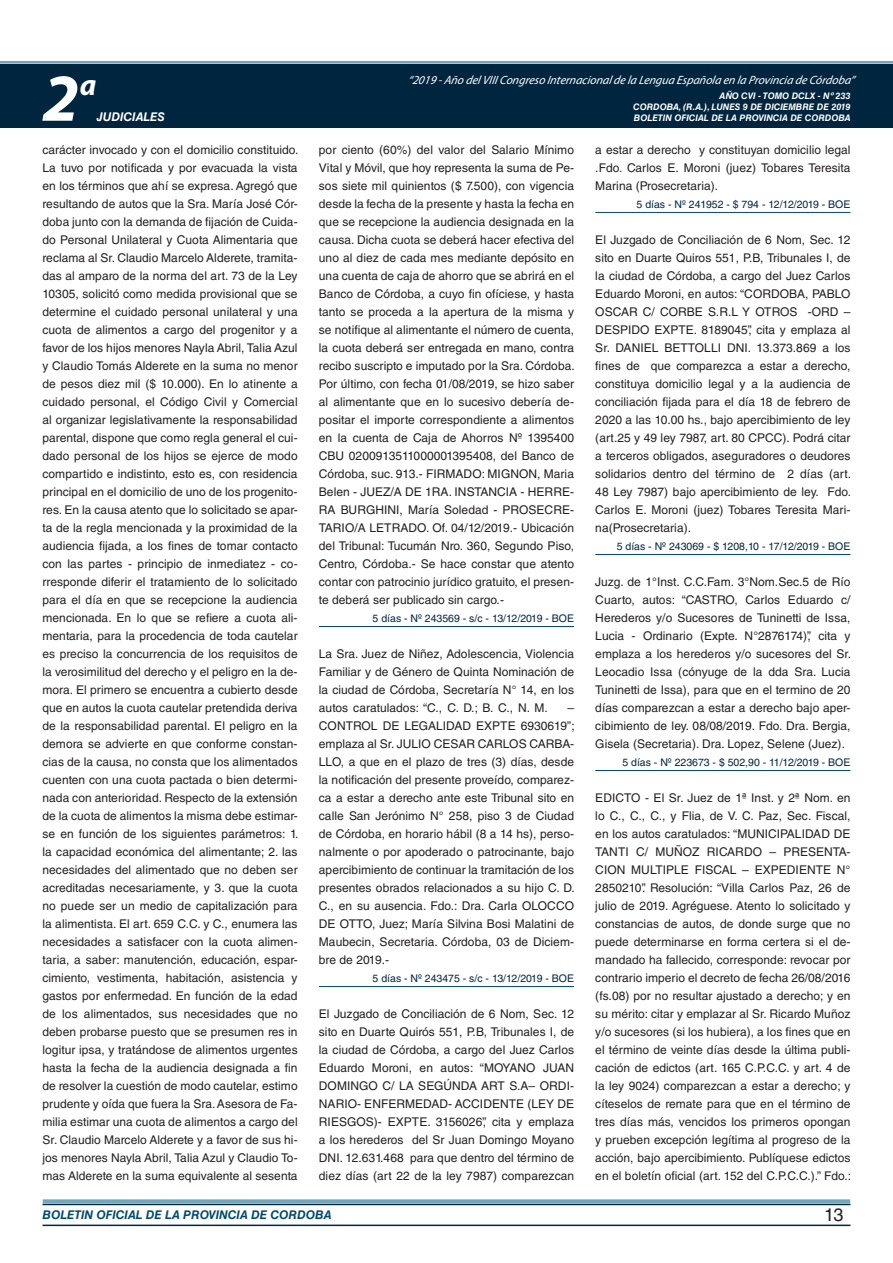
<style>
.page{position:relative;width:893px;height:1263px;background:#fff}
.page>*{position:absolute;margin:0;border:0;box-sizing:border-box;transform-origin:0 0}
.t1{font:italic 700 67.5px "Myriad Pro";color:#fff}
.t2{font:italic 700 30px "Myriad Pro";color:#fff}
.t3{font:18px "Helvetica LT Std";color:#231f20}
.t4{font:12px/18px "Helvetica LT Std";letter-spacing:.005em;color:#231f20;text-align:justify}
.t5{font:italic 12px "Myriad Pro";color:#fff}
.t6{font:italic 700 12px "Helvetica LT Std";color:#004b6c}
.t7{font:italic 700 12px "Helvetica LT Std";color:#fff}
.t8{font:10.5px "Helvetica LT Std";color:#00263f}
.t9{font:italic 700 9px/10.8px "Helvetica LT Std";color:#fff;text-align:right}
</style>
<div class="page">
<div style="left:0;top:61px;width:893px;height:6px;background:#fff;opacity:.75"></div>
<div style="left:0;top:64px;width:893px;height:64px;background:#00263f"></div>
<hr style="left:43px;top:1224px;width:807px;height:2px;background:#00263f">
<div style="left:42px;top:1198px;width:809px;height:8px;background:#fff;opacity:.75"></div>
<hr style="left:319px;top:626px;width:255px;height:1px;background:#004b6c">
<hr style="left:319px;top:986px;width:255px;height:1px;background:#004b6c">
<hr style="left:595px;top:212px;width:255px;height:1px;background:#004b6c">
<hr style="left:595px;top:554px;width:255px;height:1px;background:#004b6c">
<hr style="left:595px;top:770px;width:255px;height:1px;background:#004b6c">
<h2 class="t2" style="left:80px;top:66px;width:18px">a</h2>
<p class="t5" style="left:408px;top:72px;width:448px">“2019 -Año delVIIICongreso Internacionalde la Lengua Esp añola en la Provincia de Córdoba”</p>
<h1 class="t1" style="left:43px;top:54px;width:38px">2</h1>
<p class="t9" style="left:633px;top:91px;width:219px">AÑO CVI - TOMO DCLX - Nº 233<br>CORDOBA, (R.A.), LUNES 9 DE DICIEMBRE DE 2019</p>
<p class="t7" style="left:97px;top:110px;width:70px">JUDICIALES</p>
<p class="t9" style="left:634px;top:112px;width:218px">BOLETIN OFICIAL DE LA PROVINCIA DE CORDOBA</p>
<p class="t4" style="left:43px;top:141px;width:257px">carácter invocado y con el domicilio constituido.<br>La tuvo por notificada y por evacuada la vista en los términos que ahí se expresa. Agregó que resultando de autos que la Sra. María José Cór&shy;doba junto con la demanda de fijación de Cuida&shy;do Personal Unilateral y Cuota Alimentaria que reclama al Sr. Claudio Marcelo Alderete, tramita&shy;das al amparo de la norma del art. 73 de la Ley 10305, solicitó como medida provisional que se determine el cuidado personal unilateral y una cuota de alimentos a cargo del progenitor y a favor de los hijos menores Nayla Abril, Talia Azul y Claudio Tomás Alderete en la suma no menor de pesos diez mil ($ 10.000). En lo atinente a cuidado personal, el Código Civil y Comercial al organizar legislativamente la responsabilidad parental, dispone que como regla general el cui&shy;dado personal de los hijos se ejerce de modo compartido e indistinto, esto es, con residencia principal en el domicilio de uno de los progenito&shy;res. En la causa atento que lo solicitado se apar&shy;ta de la regla mencionada y la proximidad de la audiencia fijada, a los fines de tomar contacto con las partes - principio de inmediatez - co&shy;rresponde diferir el tratamiento de lo solicitado para el día en que se recepcione la audiencia mencionada. En lo que se refiere a cuota ali&shy;mentaria, para la procedencia de toda cautelar es preciso la concurrencia de los requisitos de la verosimilitud del derecho y el peligro en la de&shy;mora. El primero se encuentra a cubierto desde que en autos la cuota cautelar pretendida deriva de la responsabilidad parental. El peligro en la demora se advierte en que conforme constan&shy;cias de la causa, no consta que los alimentados cuenten con una cuota pactada o bien determi&shy;nada con anterioridad. Respecto de la extensión de la cuota de alimentos la misma debe estimar&shy;se en función de los siguientes parámetros: 1. la capacidad económica del alimentante; 2. las necesidades del alimentado que no deben ser acreditadas necesariamente, y 3. que la cuota no puede ser un medio de capitalización para la alimentista. El art. 659 C.C. y C., enumera las necesidades a satisfacer con la cuota alimen&shy;taria, a saber: manutención, educación, espar&shy;cimiento, vestimenta, habitación, asistencia y gastos por enfermedad. En función de la edad de los alimentados, sus necesidades que no deben probarse puesto que se presumen res in logitur ipsa, y tratándose de alimentos urgentes hasta la fecha de la audiencia designada a fin de resolver la cuestión de modo cautelar, estimo prudente y oída que fuera la Sra. Asesora de Fa&shy;milia estimar una cuota de alimentos a cargo del Sr. Claudio Marcelo Alderete y a favor de sus hi&shy;jos menores Nayla Abril, Talia Azul y Claudio To&shy;mas Alderete en la suma equivalente al sesenta</p>
<p class="t4" style="left:319px;top:141px;width:257px">por ciento (60%) del valor del Salario Mínimo Vital y Móvil, que hoy representa la suma de Pe&shy;sos siete mil quinientos ($ 7.500), con vigencia desde la fecha de la presente y hasta la fecha en que se recepcione la audiencia designada en la causa. Dicha cuota se deberá hacer efectiva del uno al diez de cada mes mediante depósito en una cuenta de caja de ahorro que se abrirá en el Banco de Córdoba, a cuyo fin ofíciese, y hasta tanto se proceda a la apertura de la misma y se notifique al alimentante el número de cuenta, la cuota deberá ser entregada en mano, contra recibo suscripto e imputado por la Sra. Córdoba.<br>Por último, con fecha 01/08/2019, se hizo saber al alimentante que en lo sucesivo debería de&shy;positar el importe correspondiente a alimentos en la cuenta de Caja de Ahorros Nº 1395400<br>CBU 0200913511000001395408, del Banco de Córdoba, suc. 913.- FIRMADO: MIGNON, Maria Belen - JUEZ/A DE 1RA. INSTANCIA - HERRE-RA BURGHINI, María Soledad - PROSECRE-TARIO/A LETRADO. Of. 04/12/2019.- Ubicación del Tribunal: Tucumán Nro. 360, Segundo Piso, Centro, Córdoba.- Se hace constar que atento contar con patrocinio jurídico gratuito, el presen&shy;te deberá ser publicado sin cargo.-</p>
<p class="t8" style="left:373px;top:612px;width:203px">5 días - Nº 243569 - s/c - 13/12/2019 - BOE</p>
<p class="t4" style="left:319px;top:645px;width:257px">La Sra. Juez de Niñez, Adolescencia, Violencia Familiar y de Género de Quinta Nominación de la ciudad de Córdoba, Secretaría N° 14, en los autos caratulados: “C., C. D.; B. C., N. M.</p>
<p class="t4" style="left:319px;top:699px;width:257px;text-indent:248px">– CONTROL DE LEGALIDAD EXPTE 6930619”; emplaza al Sr. JULIO CESAR CARLOS CARBA-LLO, a que en el plazo de tres (3) días, desde la notificación del presente proveído, comparez&shy;ca a estar a derecho ante este Tribunal sito en calle San Jerónimo N° 258, piso 3 de Ciudad de Córdoba, en horario hábil (8 a 14 hs), perso&shy;nalmente o por apoderado o patrocinante, bajo apercibimiento de continuar la tramitación de los presentes obrados relacionados a su hijo C. D.<br>C., en su ausencia. Fdo.: Dra. Carla OLOCCO DE OTTO, Juez; María Silvina Bosi Malatini de Maubecin, Secretaria. Córdoba, 03 de Diciem&shy;bre de 2019.-</p>
<p class="t8" style="left:373px;top:972px;width:203px">5 días - Nº 243475 - s/c - 13/12/2019 - BOE</p>
<p class="t4" style="left:319px;top:1005px;width:257px">El Juzgado de Conciliación de 6 Nom, Sec. 12 sito en Duarte Quirós 551, P.B, Tribunales I, de la ciudad de Córdoba, a cargo del Juez Carlos Eduardo Moroni, en autos: “MOYANO JUAN DOMINGO C/ LA SEGÚNDA ART S.A– ORDI-NARIO- ENFERMEDAD- ACCIDENTE (LEY DE RIESGOS)- EXPTE. 3156026”, cita y emplaza a los herederos del Sr Juan Domingo Moyano DNI. 12.631.468 para que dentro del término de diez días (art 22 de la ley 7987) comparezcan</p>
<p class="t4" style="left:595px;top:141px;width:257px">a estar a derecho y constituyan domicilio legal .Fdo. Carlos E. Moroni (juez) Tobares Teresita Marina (Prosecretaria).</p>
<p class="t8" style="left:637px;top:198px;width:215px">5 días - Nº 241952 - $ 794 - 12/12/2019 - BOE</p>
<p class="t4" style="left:595px;top:231px;width:257px">El Juzgado de Conciliación de 6 Nom, Sec. 12 sito en Duarte Quiros 551, P.B, Tribunales I, de la ciudad de Córdoba, a cargo del Juez Carlos Eduardo Moroni, en autos: “CORDOBA, PABLO OSCAR C/ CORBE S.R.L Y OTROS -ORD – DESPIDO EXPTE. 8189045”, cita y emplaza al Sr. DANIEL BETTOLLI DNI. 13.373.869 a los fines de que comparezca a estar a derecho, constituya domicilio legal y a la audiencia de conciliación fijada para el día 18 de febrero de 2020 a las 10.00 hs., bajo apercibimiento de ley (art.25 y 49 ley 7987, art. 80 CPCC). Podrá citar a terceros obligados, aseguradores o deudores solidarios dentro del término de 2 días (art.<br>48 Ley 7987) bajo apercibimiento de ley. Fdo.<br>Carlos E. Moroni (juez) Tobares Teresita Mari&shy;na(Prosecretaria).</p>
<p class="t8" style="left:617px;top:540px;width:235px">5 días - Nº 243069 - $ 1208,10 - 17/12/2019 - BOE</p>
<p class="t4" style="left:595px;top:573px;width:257px">Juzg. de 1°Inst. C.C.Fam. 3°Nom.Sec.5 de Río Cuarto, autos: “CASTRO, Carlos Eduardo c/ Herederos y/o Sucesores de Tuninetti de Issa, Lucia - Ordinario (Expte. N°2876174)”, cita y emplaza a los herederos y/o sucesores del Sr.<br>Leocadio Issa (cónyuge de la dda Sra. Lucia Tuninetti de Issa), para que en el termino de 20 días comparezcan a estar a derecho bajo aper&shy;cibimiento de ley. 08/08/2019. Fdo. Dra. Bergia, Gisela (Secretaria). Dra. Lopez, Selene (Juez).</p>
<p class="t8" style="left:622px;top:756px;width:230px">5 días - Nº 223673 - $ 502,90 - 11/12/2019 - BOE</p>
<p class="t4" style="left:595px;top:789px;width:257px">EDICTO - El Sr. Juez de 1ª Inst. y 2ª Nom. en lo C., C., C., y Flia, de V. C. Paz, Sec. Fiscal, en los autos caratulados: “MUNICIPALIDAD DE TANTI C/ MUÑOZ RICARDO – PRESENTA-CION MULTIPLE FISCAL – EXPEDIENTE N° 2850210”. Resolución: “Villa Carlos Paz, 26 de julio de 2019. Agréguese. Atento lo solicitado y constancias de autos, de donde surge que no puede determinarse en forma certera si el de&shy;mandado ha fallecido, corresponde: revocar por contrario imperio el decreto de fecha 26/08/2016 (fs.08) por no resultar ajustado a derecho; y en su mérito: citar y emplazar al Sr. Ricardo Muñoz y/o sucesores (si los hubiera), a los fines que en el término de veinte días desde la última publi&shy;cación de edictos (art. 165 C.P.C.C. y art. 4 de la ley 9024) comparezcan a estar a derecho; y cíteselos de remate para que en el término de tres días más, vencidos los primeros opongan y prueben excepción legítima al progreso de la acción, bajo apercibimiento. Publíquese edictos en el boletín oficial (art. 152 del C.P.C.C.).” Fdo.:</p>
<p class="t6" style="left:43px;top:1208px;width:290px">BOLETIN OFICIAL DE LA PROVINCIA DE CORDOBA</p>
<h3 class="t3" style="left:824px;top:1204px;width:21px">13</h3>
</div>
